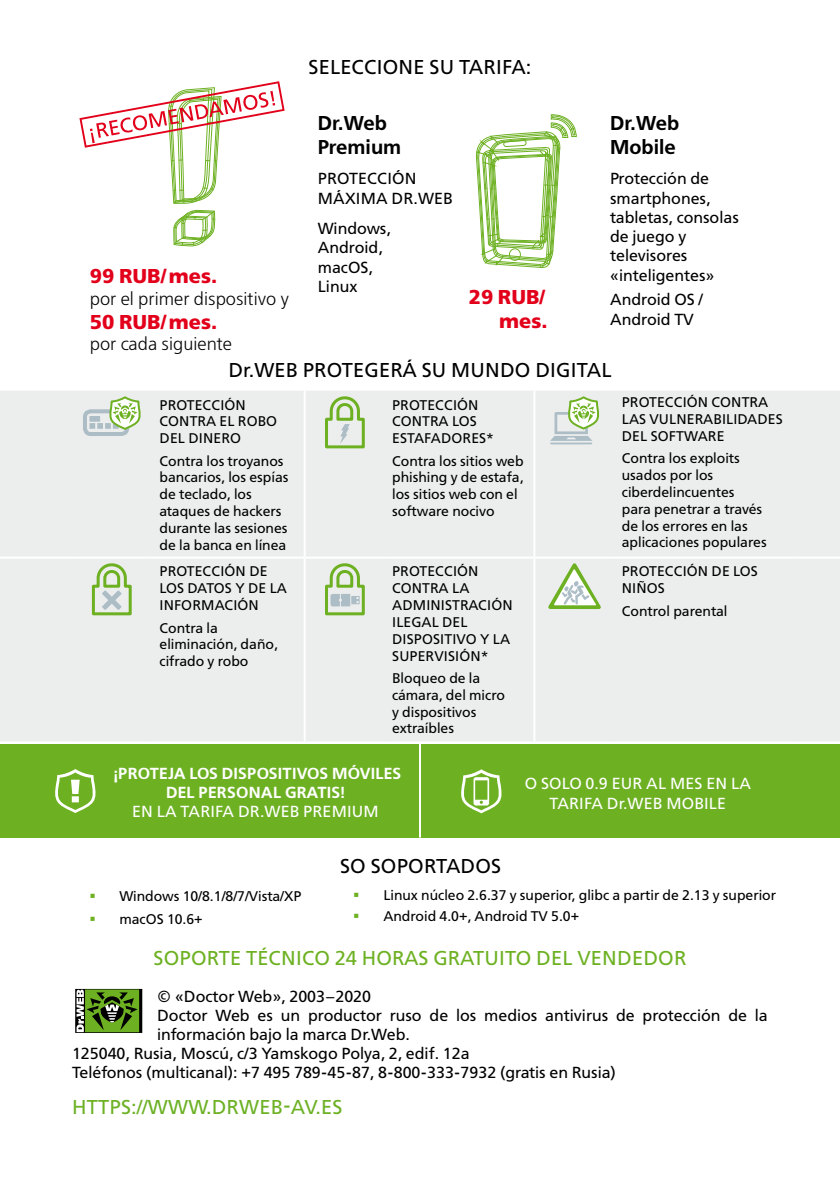
<style>
.page{position:relative;width:840px;height:1191px;background:#fff}
.page>*{position:absolute;margin:0;border:0;box-sizing:border-box;transform-origin:0 0}
.t1{font:20px "Free Set";letter-spacing:.01em;color:#000}
.t2{font:20px "Free Set";letter-spacing:.01em;color:#6db122}
.t3{font:700 20px/24px "Free Set";color:#e2001a;text-align:right}
.t4{font:600 20px/24px "Free Set";color:#000}
.t5{font:20px "Free Set";letter-spacing:.01em;color:#6db125}
.t6{font:300 18px "Free Set";color:#000}
.t7{font:16px/19.2px "Free Set";color:#000}
.t8{font:16px/19.2px "Free Set";letter-spacing:.01em;color:#fff}
.t9{font:600 16px/19.2px "Free Set";letter-spacing:.01em;color:#fff;text-align:center}
.t10{font:14px/16.8px "Free Set";color:#000}
</style>
<div class="page">
<svg style="left:75px;top:989px;width:67px;height:44px;background:#577b2e"></svg>
<div style="left:0;top:391px;width:839px;height:350px;background:#eceded"></div>
<hr style="left:303px;top:391px;width:2px;height:165px;background:#fff">
<hr style="left:303px;top:558px;width:2px;height:183px;background:#fff">
<hr style="left:533px;top:391px;width:2px;height:165px;background:#fff">
<hr style="left:533px;top:558px;width:2px;height:183px;background:#fff">
<hr style="left:0;top:556px;width:72px;height:2px;background:#fff">
<hr style="left:72px;top:556px;width:79px;height:2px;background:#fff">
<hr style="left:151px;top:556px;width:153px;height:2px;background:#fff">
<hr style="left:304px;top:556px;width:80px;height:2px;background:#fff">
<hr style="left:384px;top:556px;width:150px;height:2px;background:#fff">
<hr style="left:534px;top:556px;width:79px;height:2px;background:#fff">
<hr style="left:613px;top:556px;width:181px;height:2px;background:#fff">
<hr style="left:794px;top:556px;width:45px;height:2px;background:#fff">
<div style="left:83px;top:409px;width:46px;height:27px;border:4px solid #acbdc6;border-radius:6px"></div>
<svg style="left:87px;top:397px;width:56px;height:35px"></svg>
<svg style="left:323px;top:398px;width:43px;height:52px;background:#c6dab3"></svg>
<svg style="left:549px;top:397px;width:52px;height:47px;background:#d2dfcc"></svg>
<svg style="left:90px;top:565px;width:43px;height:52px;background:#c3d7b1"></svg>
<svg style="left:323px;top:565px;width:43px;height:52px;background:#c0d6b0"></svg>
<svg style="left:547px;top:563px;width:53px;height:46px"></svg>
<svg style="left:173px;top:210px;width:42px;height:37px"></svg>
<svg style="left:475px;top:114px;width:101px;height:154px"></svg>
<div style="left:0;top:744px;width:839px;height:93px;background:#6db122"></div>
<hr style="left:419px;top:743px;width:2px;height:94px;background:#fff">
<svg style="left:461px;top:769px;width:41px;height:44px"></svg>
<svg style="left:55px;top:769px;width:41px;height:44px"></svg>
<svg style="left:79px;top:81px;width:205px;height:123px"></svg>
<h1 class="t3" style="left:90px;top:263px;width:129px">99 RUB/mes.</h1>
<p class="t6" style="left:90px;top:287px;width:201px">por el primer dispositivo y</p>
<h1 class="t3" style="left:90px;top:308px;width:129px">50 RUB/mes.</h1>
<p class="t6" style="left:90px;top:333px;width:143px">por cada siguiente</p>
<h1 class="t1" style="left:308px;top:54px;width:224px">Seleccione su tarifa:</h1>
<h1 class="t4" style="left:317px;top:111px;width:85px">DR.WEB<br>PREMIUM</h1>
<p class="t7" style="left:318px;top:169px;width:136px">Protección máxima Dr.Web</p>
<p class="t7" style="left:317px;top:219px;width:74px">Windows,<br>Android, macOS,<br>Linux</p>
<h1 class="t3" style="left:468px;top:284px;width:80px">29 RUB/ mes.</h1>
<h1 class="t4" style="left:609px;top:111px;width:71px">DR.WEB<br>MOBILE</h1>
<p class="t7" style="left:609px;top:169px;width:130px">Protección de smartphones, tabletas, consolas de juego y televisores «inteligentes»</p>
<p class="t7" style="left:609px;top:290px;width:94px">Android OS /<br>Android TV</p>
<h1 class="t1" style="left:228px;top:357px;width:88px">Dr.Web pro</h1>
<h1 class="t1" style="left:341px;top:357px;width:258px">tegerá su MUN DO digital</h1>
<p class="t10" style="left:159px;top:396px;width:117px">Protección contra el robo del dinero</p>
<p class="t10" style="left:159px;top:452px;width:130px">Contra los troyanos bancarios, los espías de teclado, los ataques de hackers durante las sesiones de la banca en línea</p>
<p class="t10" style="left:392px;top:396px;width:88px">Protección co ntra los esta fador</p>
<p class="t10" style="left:392px;top:427px;width:133px;line-height:22.4px;text-indent:79px">es*<br>Contra los sitios web</p>
<p class="t10" style="left:392px;top:469px;width:133px">phishing y de estafa, los sitios web con el software nocivo</p>
<p class="t10" style="left:159px;top:563px;width:109px">Protección de los</p>
<p class="t10" style="left:159px;top:579px;width:119px;text-indent:28px">datos yde la informa</p>
<p class="t10" style="left:224px;top:596px;width:36px">ción</p>
<p class="t10" style="left:159px;top:619px;width:120px">Contra la eliminación, daño, cifrado y robo</p>
<p class="t10" style="left:392px;top:563px;width:88px">Protección co ntra la<br>adm</p>
<p class="t10" style="left:392px;top:596px;width:122px;text-indent:34px">inistración ilegal del<br>dispos</p>
<p class="t10" style="left:392px;top:630px;width:110px;text-indent:48px">itivo y la supervisión*</p>
<p class="t10" style="left:392px;top:669px;width:114px">Bloqueo de la cámara, del micro y dispositivos extraíbles</p>
<p class="t10" style="left:621px;top:393px;width:138px">Protección co ntra las</p>
<p class="t10" style="left:649px;top:410px;width:99px">vulnerabilidad</p>
<p class="t10" style="left:767px;top:410px;width:15px">es</p>
<p class="t10" style="left:621px;top:427px;width:74px">del softwar</p>
<p class="t10" style="left:621px;top:424px;width:119px;line-height:22.4px;text-indent:95px">e<br>Contra los exploits</p>
<p class="t10" style="left:621px;top:466px;width:146px">usados por los ciberdelincuentes para penetrar a través de los errores en las aplicaciones populares</p>
<p class="t10" style="left:621px;top:563px;width:120px">Protección de los niños</p>
<p class="t10" style="left:621px;top:602px;width:107px">Control parental</p>
<p class="t9" style="left:113px;top:763px;width:279px">¡PROTEJA LOS DISPOSITIVOS MÓVILES<br>DEL PERSONAL GRATIS!</p>
<p class="t8" style="left:132px;top:801px;width:245px">En la tarifa Dr.Web Prem ium</p>
<h1 class="t1" style="left:340px;top:853px;width:45px">SO sopor</h1>
<h1 class="t1" style="left:436px;top:853px;width:25px">tados</h1>
<p class="t8" style="left:524px;top:773px;width:28px">O solo</p>
<p class="t8" style="left:549px;top:773px;width:192px;text-indent:36px">0.9 EUR al mes en la tarifa Dr.Web Mobile</p>
<p class="t10" style="left:119px;top:885px;width:183px;line-height:22.4px">Windows 10/8.1/8/7/Vista/XP macOS 10.6+</p>
<p class="t10" style="left:383px;top:883px;width:394px;line-height:21.6px">Linux núcleo 2.6.37 y superior, glibc a partir de 2.13 y superior<br>Android 4.0+, Android TV 5.0+</p>
<h1 class="t2" style="left:153px;top:945px;width:25px">Sopor</h1>
<h1 class="t2" style="left:219px;top:945px;width:171px">te técnico 24 horas</h1>
<h1 class="t2" style="left:433px;top:945px;width:225px">gratuito del vendedor</h1>
<p class="t7" style="left:157px;top:986px;width:215px">© «Doctor Web», 2003–2020</p>
<p class="t7" style="left:157px;top:1005px;width:611px">Doctor Web es un productor ruso de los medios antivirus de protección de la</p>
<p class="t7" style="left:157px;top:1024px;width:254px">información bajo la marca Dr.Web.</p>
<p class="t7" style="left:72px;top:1043px;width:399px">125040, Rusia, Moscú, c/3 Yamskogo Polya, 2, edif. 12a</p>
<p class="t7" style="left:72px;top:1062px;width:545px">Teléfonos (multicanal): +7 495 789-45-87, 8-800-333-7932 (gratis en Rusia)</p>
<h1 class="t5" style="left:72px;top:1093px;width:97px">https ://www</h1>
<h1 class="t5" style="left:206px;top:1093px;width:22px">.drw</h1>
<h1 class="t5" style="left:259px;top:1093px;width:83px">eb-av.es</h1>
</div>
